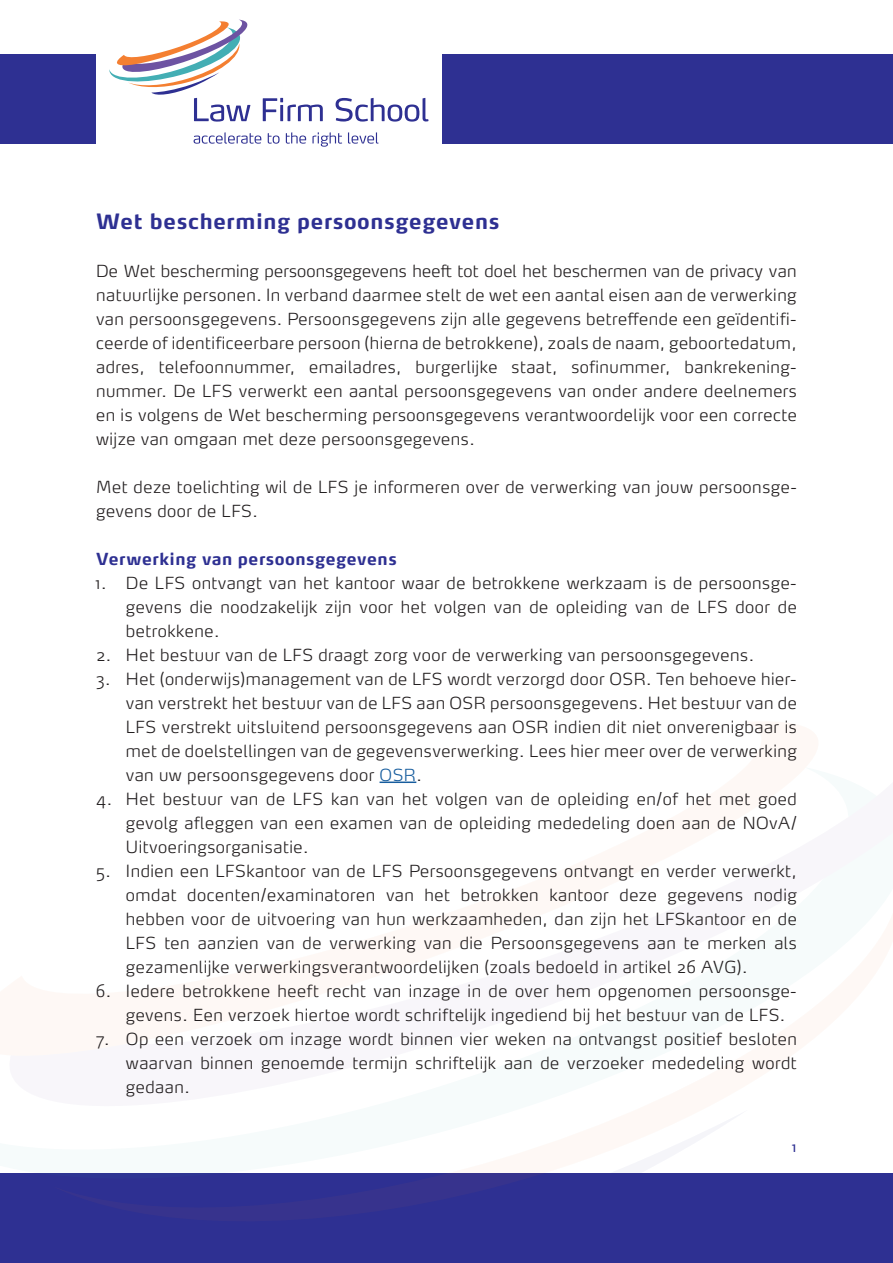
<style>
.page{position:relative;width:893px;height:1263px;background:#fff}
.page>*{position:absolute;margin:0;border:0;box-sizing:border-box;transform-origin:0 0}
.t1{font:700 21px "Max OT";letter-spacing:.03em;color:#2e3092}
.t2{font:300 expanded 16.5px/24px "Max OT";letter-spacing:.03em;color:#231f20;text-align:justify}
.t3{font:700 16.5px "Max OT";letter-spacing:.03em;color:#2e3092}
.t4{font:14.25px "Max OT";color:#2e3092}
.s1{color:#175d9e}
</style>
<div class="page">
<div style="left:0;top:1174px;width:893px;height:89px;background:#2e3092"></div>
<svg style="left:230px;top:1173px;width:519px;height:1px"></svg>
<div style="left:0;top:54px;width:893px;height:89px;background:#2e3092"></div>
<div style="left:96px;top:13px;width:345px;height:145px;background:#fff"></div>
<svg style="left:109px;top:20px;width:141px;height:102px"></svg>
<svg style="left:263px;top:98px;width:60px;height:23px"></svg>
<svg style="left:336px;top:98px;width:92px;height:24px"></svg>
<svg style="left:194px;top:132px;width:67px;height:12px"></svg>
<svg style="left:268px;top:133px;width:12px;height:11px"></svg>
<svg style="left:286px;top:132px;width:20px;height:12px"></svg>
<svg style="left:312px;top:132px;width:30px;height:15px"></svg>
<svg style="left:348px;top:132px;width:31px;height:12px"></svg>
<hr style="left:380px;top:781px;width:36px;height:2px;background:#175d9e">
<p class="t1" style="left:96px;top:208px;width:405px">Wet bescherming persoonsgegevens</p>
<p class="t2" style="left:96px;top:259px;width:702px">De Wet bescherming persoonsgegevens heeft tot doel het beschermen van de privacy van natuurlijke personen. In verband daarmee stelt de wet een aantal eisen aan de verwerking van persoonsgegevens. Persoonsgegevens zijn alle gegevens betreffende een geïdentifi&shy;ceerde of identificeerbare persoon (hierna de betrokkene), zoals de naam, geboortedatum, adres, telefoonnummer, emailadres, burgerlijke staat, sofinummer, bankrekening&shy;nummer. De LFS verwerkt een aantal persoonsgegevens van onder andere deelnemers en is volgens de Wet bescherming persoonsgegevens verantwoordelijk voor een correcte wijze van omgaan met deze persoonsgegevens.</p>
<p class="t2" style="left:96px;top:475px;width:702px">Met deze toelichting wil de LFS je informeren over de verwerking van jouw persoonsge&shy;gevens door de LFS.</p>
<p class="t3" style="left:96px;top:548px;width:302px">Verwerking van persoonsgegevens</p>
<p class="t2" style="left:126px;top:571px;width:672px;text-indent:-30px">1. De LFS ontvangt van het kantoor waar de betrokkene werkzaam is de persoonsge&shy;gevens die noodzakelijk zijn voor het volgen van de opleiding van de LFS door de betrokkene.</p>
<p class="t2" style="left:96px;top:643px;width:659px">2. Het bestuur van de LFS draagt zorg voor de verwerking van persoonsgegevens.</p>
<p class="t2" style="left:126px;top:667px;width:672px;text-indent:-30px">3. Het (onderwijs)management van de LFS wordt verzorgd door OSR. Ten behoeve hier&shy;van verstrekt het bestuur van de LFS aan OSR persoonsgegevens. Het bestuur van de LFS verstrekt uitsluitend persoonsgegevens aan OSR indien dit niet onverenigbaar is met de doelstellingen van de gegevensverwerking. Lees hier meer over de verwerking van uw persoonsgegevens door <span class="s1">OSR</span>.</p>
<p class="t2" style="left:126px;top:787px;width:672px;text-indent:-30px">4. Het bestuur van de LFS kan van het volgen van de opleiding en/of het met goed gevolg afleggen van een examen van de opleiding mededeling doen aan de NOvA/ Uitvoeringsorganisatie.</p>
<p class="t2" style="left:126px;top:859px;width:672px;text-indent:-30px">5. Indien een LFSkantoor van de LFS Persoonsgegevens ontvangt en verder verwerkt, omdat docenten/examinatoren van het betrokken kantoor deze gegevens nodig hebben voor de uitvoering van hun werkzaamheden, dan zijn het LFSkantoor en de LFS ten aanzien van de verwerking van die Persoonsgegevens aan te merken als gezamenlijke verwerkingsverantwoordelijken (zoals bedoeld in artikel 26 AVG).</p>
<p class="t2" style="left:126px;top:979px;width:672px;text-indent:-30px">6. Iedere betrokkene heeft recht van inzage in de over hem opgenomen persoonsge&shy;gevens. Een verzoek hiertoe wordt schriftelijk ingediend bij het bestuur van de LFS.</p>
<p class="t2" style="left:126px;top:1027px;width:672px;text-indent:-30px">7. Op een verzoek om inzage wordt binnen vier weken na ontvangst positief besloten waarvan binnen genoemde termijn schriftelijk aan de verzoeker mededeling wordt gedaan.</p>
<p class="t4" style="left:793px;top:1137px;width:6px">1</p>
</div>
